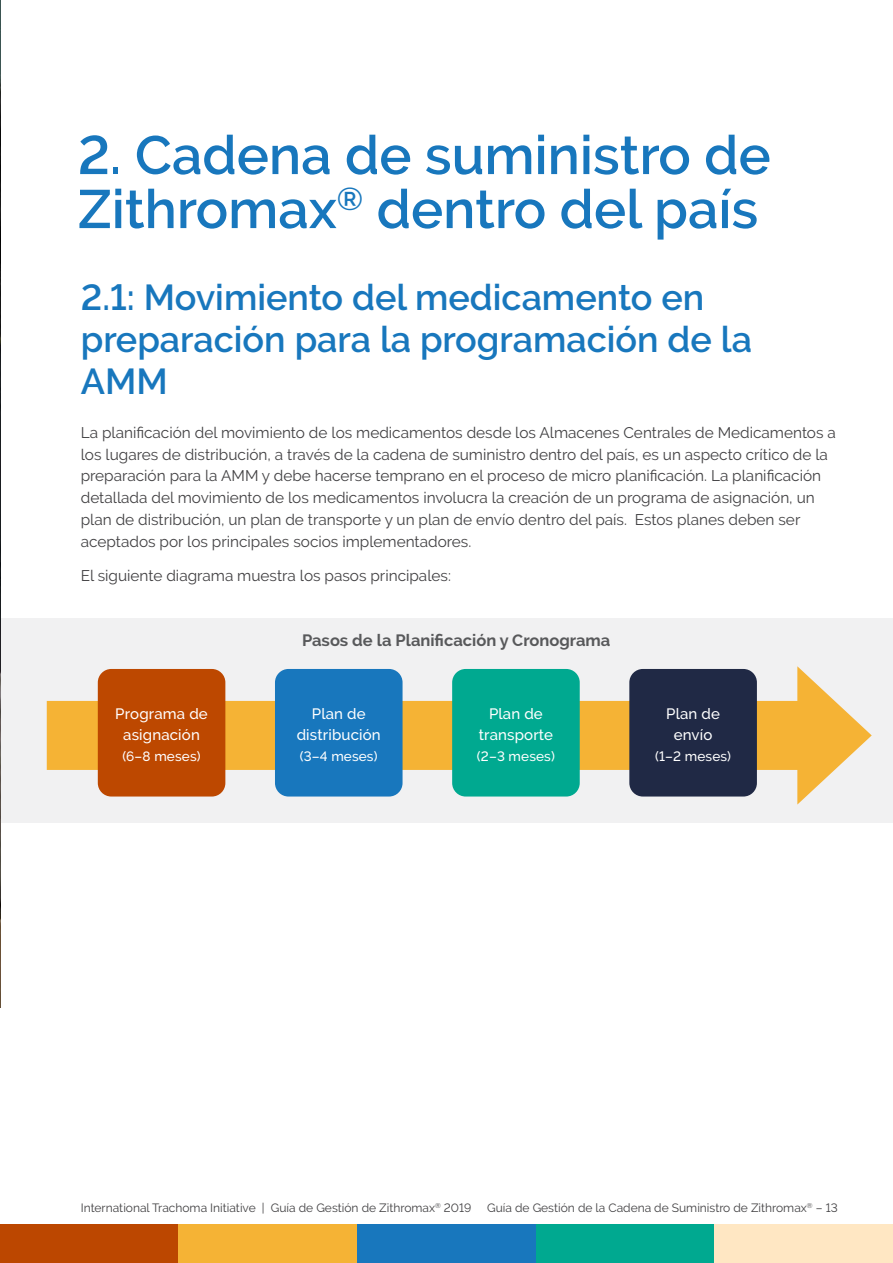
<style>
.page{position:relative;width:893px;height:1263px;background:#fff}
.page>*{position:absolute;margin:0;border:0;box-sizing:border-box;transform-origin:0 0}
.t1{font:600 54px/54px "Raleway";color:#1877bd}
.t2{font:600 36px/42px "Raleway";color:#1877bd}
.t3{font:700 16.5px "Raleway";color:#58595b}
.t4{font:15.3px/21.8px "Raleway";color:#414042}
.t5{font:500 15px/21px "Raleway";letter-spacing:.01em;color:#fff;text-align:center}
.t6{font:500 13.5px "Raleway";letter-spacing:.01em;color:#fff}
.t7{font:12px "Raleway";color:#414042}
</style>
<div class="page">
<div style="left:357px;top:1225px;width:179px;height:38px;background:#1877bd"></div>
<div style="left:0;top:1225px;width:179px;height:38px;background:#bc4700"></div>
<div style="left:179px;top:1225px;width:178px;height:38px;background:#f5b335"></div>
<div style="left:536px;top:1225px;width:178px;height:38px;background:#00a990"></div>
<div style="left:714px;top:1225px;width:179px;height:38px;background:#ffe7c3"></div>
<div style="left:0;top:619px;width:893px;height:204px;background:#f1f1f2"></div>
<div style="left:47px;top:701px;width:769px;height:69px;background:#f5b335"></div>
<svg style="left:797px;top:666px;width:75px;height:138px"></svg>
<div style="left:98px;top:669px;width:127px;height:127px;background:#bd4800;border-radius:14px"></div>
<div style="left:275px;top:669px;width:128px;height:127px;background:#1877bd;border-radius:14px"></div>
<div style="left:452px;top:669px;width:128px;height:127px;background:#00a990;border-radius:14px"></div>
<div style="left:629px;top:669px;width:128px;height:127px;background:#202945;border-radius:14px"></div>
<img style="left:0;top:0;width:1px;height:1008px">
<h1 class="t1" style="left:78px;top:128px;width:694px">2. Cadena de suministro de<br>Zithromax<sup>®</sup> dentro del país</h1>
<h2 class="t2" style="left:81px;top:277px;width:673px">2.1: Movimiento del medicamento en preparación para la programación de la<br>AMM</h2>
<p class="t4" style="left:81px;top:421px;width:757px">La planificación del movimiento de los medicamentos desde los Almacenes Centrales de Medicamentos a los lugares de distribución, a través de la cadena de suministro dentro del país, es un aspecto crítico de la preparación para la AMM y debe hacerse temprano en el proceso de micro planificación. La planificación detallada del movimiento de los medicamentos involucra la creación de un programa de asignación, un plan de distribución, un plan de transporte y un plan de envío dentro del país. Estos planes deben ser aceptados por los principales socios implementadores.</p>
<p class="t4" style="left:81px;top:565px;width:372px">El siguiente diagrama muestra los pasos principales:</p>
<p class="t5" style="left:115px;top:703px;width:94px">Programa de asignación</p>
<p class="t6" style="left:122px;top:748px;width:80px">(6–8 meses)</p>
<p class="t3" style="left:302px;top:631px;width:310px">Pasos de la Planificación y Cronograma</p>
<p class="t5" style="left:297px;top:703px;width:86px">Plan de distribución</p>
<p class="t6" style="left:300px;top:748px;width:79px">(3–4 meses)</p>
<p class="t5" style="left:479px;top:703px;width:76px">Plan de transporte</p>
<p class="t6" style="left:477px;top:748px;width:79px">(2–3 meses)</p>
<p class="t5" style="left:666px;top:703px;width:55px">Plan de envío</p>
<p class="t6" style="left:655px;top:748px;width:77px">(1–2 meses)</p>
<p class="t7" style="left:81px;top:1201px;width:392px">International Trachoma Initiative | Guía de Gestión de Zithromax<sup>®</sup> 2019</p>
<p class="t7" style="left:487px;top:1201px;width:352px">Guía de Gestión de la Cadena de Suministro de Zithromax<sup>®</sup> – 13</p>
</div>
